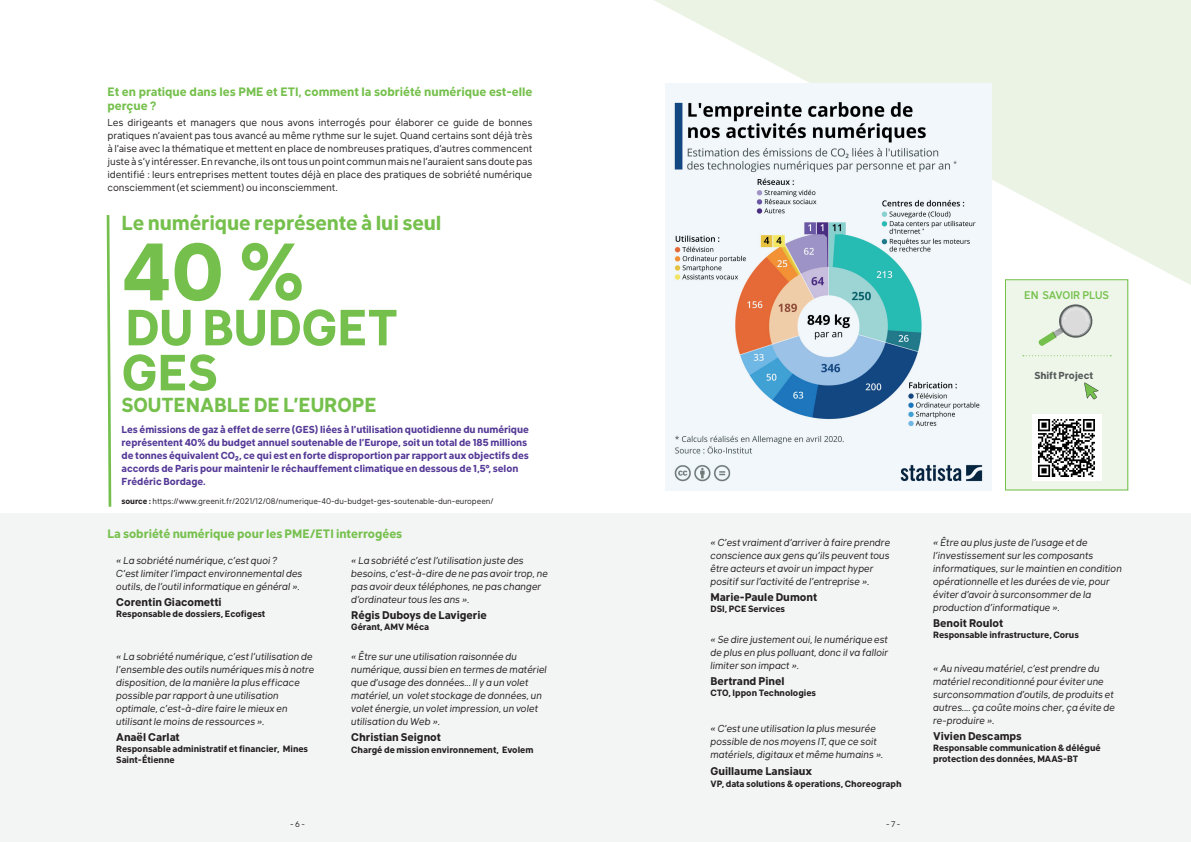
<style>
.page{position:relative;width:1191px;height:842px;background:#fff}
.page>*{position:absolute;margin:0;border:0;box-sizing:border-box;transform-origin:0 0}
.t1{font:700 80px "Klima";color:#75c04c}
.t2{font:700 50px/45px "Klima";letter-spacing:-.005em;color:#75c04c}
.t3{font:700 20px "Klima";letter-spacing:-.005em;color:#75c04c}
.t4{font:700 12px/14.4px "Klima";color:#75c04c}
.t5{font:700 11px "Klima";color:#231f20}
.t6{font:500 11px "Klima";letter-spacing:-.005em;color:#75c04c}
.t7{font:italic 10px/13px "Klima";letter-spacing:-.005em;color:#231f20}
.t8{font:10px/13px "Klima";letter-spacing:-.005em;color:#231f20;text-align:justify}
.t9{font:700 10px/13px "Klima";letter-spacing:-.005em;color:#543996}
.t10{font:700 10px "Klima";letter-spacing:-.005em;color:#55595a}
.t11{font:700 9px/10.8px "Klima";color:#231f20}
.t12{font:8px "Klima";letter-spacing:-.005em;color:#231f20}
.s1{font-weight:700}
</style>
<div class="page">
<svg style="left:654px;top:0;width:537px;height:285px;fill:#ebf4e4"></svg>
<div style="left:1005px;top:279px;width:123px;height:211px;background:#edf6e8"></div>
<div style="left:1005px;top:279px;width:123px;height:211px;border:1px solid #75c04c"></div>
<div style="left:0;top:513px;width:1191px;height:329px;background:#f3f4f4"></div>
<svg style="left:107px;top:215px;width:4px;height:292px"></svg>
<img style="left:666px;top:83px;width:325px;height:407px">
<div style="left:1031px;top:414px;width:70px;height:67px;background:#fff"></div>
<img style="left:1038px;top:420px;width:56px;height:56px">
<svg style="left:1038px;top:304px;width:55px;height:42px"></svg>
<svg style="left:1023px;top:355px;width:88px;height:1px"></svg>
<svg style="left:1084px;top:383px;width:14px;height:16px"></svg>
<p class="t4" style="left:107px;top:83px;width:426px">Et en pratique dans les PME et ETI, comment la sobriété numérique est-elle perçue ?</p>
<p class="t8" style="left:107px;top:115px;width:426px">Les dirigeants et managers que nous avons interrogés pour élaborer ce guide de bonnes pratiques n’avaient pas tous avancé au même rythme sur le sujet. Quand certains sont déjà très à l’aise avec la thématique et mettent en place de nombreuses pratiques, d’autres commencent juste à s’y intéresser. En revanche, ils ont tous un point commun mais ne l’auraient sans doute pas identifié : leurs entreprises mettent toutes déjà en place des pratiques de sobriété numérique consciemment (et sciemment) ou inconsciemment.</p>
<h3 class="t3" style="left:122px;top:206px;width:321px">Le numérique représente à lui seul</h3>
<h1 class="t1" style="left:122px;top:202px;width:185px">40 %</h1>
<h2 class="t2" style="left:122px;top:299px;width:278px">DU BUDGET<br>GES</h2>
<h3 class="t3" style="left:122px;top:388px;width:257px">SOUTENABLE DE L’EUROPE</h3>
<p class="t9" style="left:122px;top:422px;width:409px">Les émissions de gaz à effet de serre (GES) liées à l’utilisation quotidienne du numérique représentent 40% du budget annuel soutenable de l’Europe, soit un total de 185 millions de tonnes équivalent CO2, ce qui est en forte disproportion par rapport aux objectifs des accords de Paris pour maintenir le réchauffement climatique en dessous de 1,5°, selon Frédéric Bordage.</p>
<p class="t12" style="left:122px;top:494px;width:373px"><span class="s1">source :</span> https://www.greenit.fr/2021/12/08/numerique-40-du-budget-ges-soutenable-dun-europeen/</p>
<p class="t4" style="left:107px;top:525px;width:296px">La sobriété numérique pour les PME/ETI interrogées</p>
<p class="t7" style="left:116px;top:553px;width:188px">« La sobriété numérique, c’est quoi ?<br>C’est limiter l’impact environnemental des outils, de l’outil informatique en général ».</p>
<p class="t5" style="left:116px;top:593px;width:107px">Corentin Giacometti</p>
<p class="t11" style="left:116px;top:608px;width:151px">Responsable de dossiers, Ecofigest</p>
<p class="t7" style="left:116px;top:649px;width:200px">« La sobriété numérique, c’est l’utilisation de l’ensemble des outils numériques mis à notre disposition, de la manière la plus efficace possible par rapport à une utilisation optimale, c’est-à-dire faire le mieux en utilisant le moins de ressources ».</p>
<p class="t5" style="left:116px;top:728px;width:65px">Anaël Carlat</p>
<p class="t11" style="left:116px;top:742px;width:193px">Responsable administratif et financier, Mines<br>Saint-Étienne</p>
<p class="t7" style="left:351px;top:553px;width:198px">« La sobriété c’est l’utilisation juste des besoins, c’est-à-dire de ne pas avoir trop, ne pas avoir deux téléphones, ne pas changer d’ordinateur tous les ans ».</p>
<p class="t5" style="left:351px;top:606px;width:137px">Régis Duboys de Lavigerie</p>
<p class="t11" style="left:351px;top:621px;width:79px">Gérant, AMV Méca</p>
<p class="t7" style="left:351px;top:649px;width:197px">« Être sur une utilisation raisonnée du numérique, aussi bien en termes de matériel que d’usage des données... Il y a un volet matériel, un volet stockage de données, un volet énergie, un volet impression, un volet utilisation du Web ».</p>
<p class="t5" style="left:351px;top:728px;width:91px">Christian Seignot</p>
<p class="t11" style="left:351px;top:744px;width:184px">Chargé de mission environnement, Evolem</p>
<p class="t7" style="left:710px;top:535px;width:181px">« C’est vraiment d’arriver à faire prendre conscience aux gens qu’ils peuvent tous être acteurs et avoir un impact hyper positif sur l’activité de l’entreprise ».</p>
<p class="t5" style="left:710px;top:588px;width:108px">Marie-Paule Dumont</p>
<p class="t11" style="left:710px;top:603px;width:76px">DSI, PCE Services</p>
<p class="t7" style="left:710px;top:632px;width:179px;text-align:justify">« Se dire justement oui, le numérique est de plus en plus polluant, donc il va falloir limiter son impact ».</p>
<p class="t5" style="left:710px;top:671px;width:76px">Bertrand Pinel</p>
<p class="t11" style="left:710px;top:686px;width:107px">CTO, Ippon Technologies</p>
<p class="t7" style="left:710px;top:721px;width:174px">« C’est une utilisation la plus mesurée possible de nos moyens IT, que ce soit matériels, digitaux et même humains ».</p>
<p class="t5" style="left:710px;top:761px;width:103px">Guillaume Lansiaux</p>
<p class="t11" style="left:710px;top:777px;width:193px">VP, data solutions &amp; operations, Choreograph</p>
<p class="t12" style="left:290px;top:817px;width:16px">- 6 -</p>
<p class="t12" style="left:886px;top:817px;width:16px">- 7 -</p>
<p class="t6" style="left:1024px;top:285px;width:86px">EN SAVOIR PLUS</p>
<p class="t10" style="left:1034px;top:367px;width:60px">Shift Project</p>
<p class="t7" style="left:933px;top:535px;width:190px">« Être au plus juste de l’usage et de l’investissement sur les composants informatiques, sur le maintien en condition opérationnelle et les durées de vie, pour éviter d’avoir à surconsommer de la production d’informatique ».</p>
<p class="t5" style="left:933px;top:614px;width:72px">Benoit Roulot</p>
<p class="t11" style="left:933px;top:629px;width:147px">Responsable infrastructure, Corus</p>
<p class="t7" style="left:933px;top:661px;width:183px">« Au niveau matériel, c’est prendre du matériel reconditionné pour éviter une surconsommation d’outils, de produits et autres.... ça coûte moins cher, ça évite de re-produire ».</p>
<p class="t5" style="left:933px;top:727px;width:90px">Vivien Descamps</p>
<p class="t11" style="left:933px;top:741px;width:169px">Responsable communication &amp; délégué protection des données, MAAS-BT</p>
</div>
